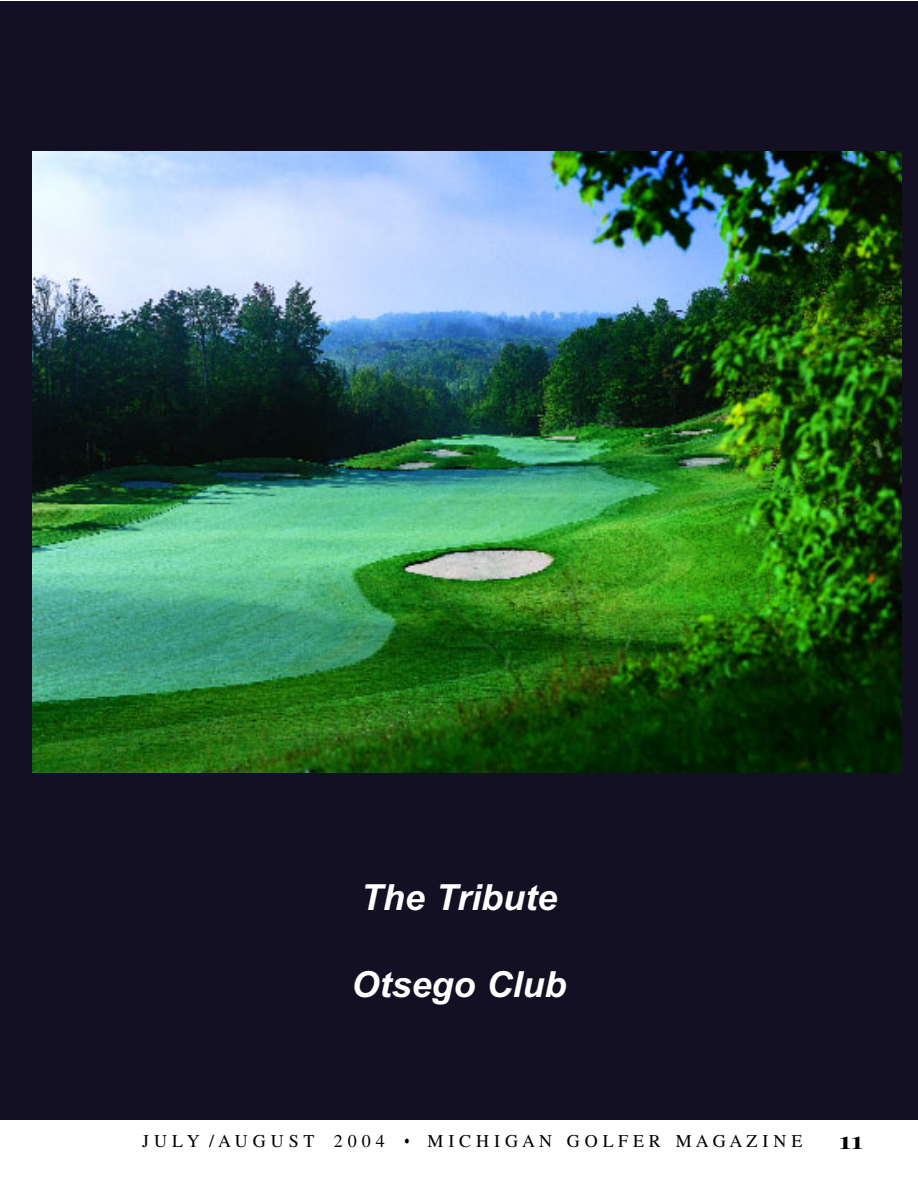
<style>
.page{position:relative;width:918px;height:1188px;background:#fff}
.page>*{position:absolute;margin:0;border:0;box-sizing:border-box;transform-origin:0 0}
.t1{font:italic 700 36px "Arial";color:#fff}
.t2{font:18px "Times";letter-spacing:.22em;color:#000}
.t3{font:700 18px "Times";color:#000;scale:1.5 1}
</style>
<div class="page">
<div style="left:0;top:2px;width:918px;height:1118px;background:#121022"></div>
<img style="left:32px;top:152px;width:870px;height:621px">
<h1 class="t1" style="left:361px;top:885px;width:198px">The Tribute</h1>
<h1 class="t1" style="left:351px;top:971px;width:216px">Otsego Club</h1>
<p class="t2" style="left:142px;top:1134px;width:662px">J U LY / AU G U S T 2 0 0 4 • M I C H I G AN G O LF E R M AG AZ I N E</p>
<p class="t3" style="left:838px;top:1136px;width:19px">11</p>
</div>
